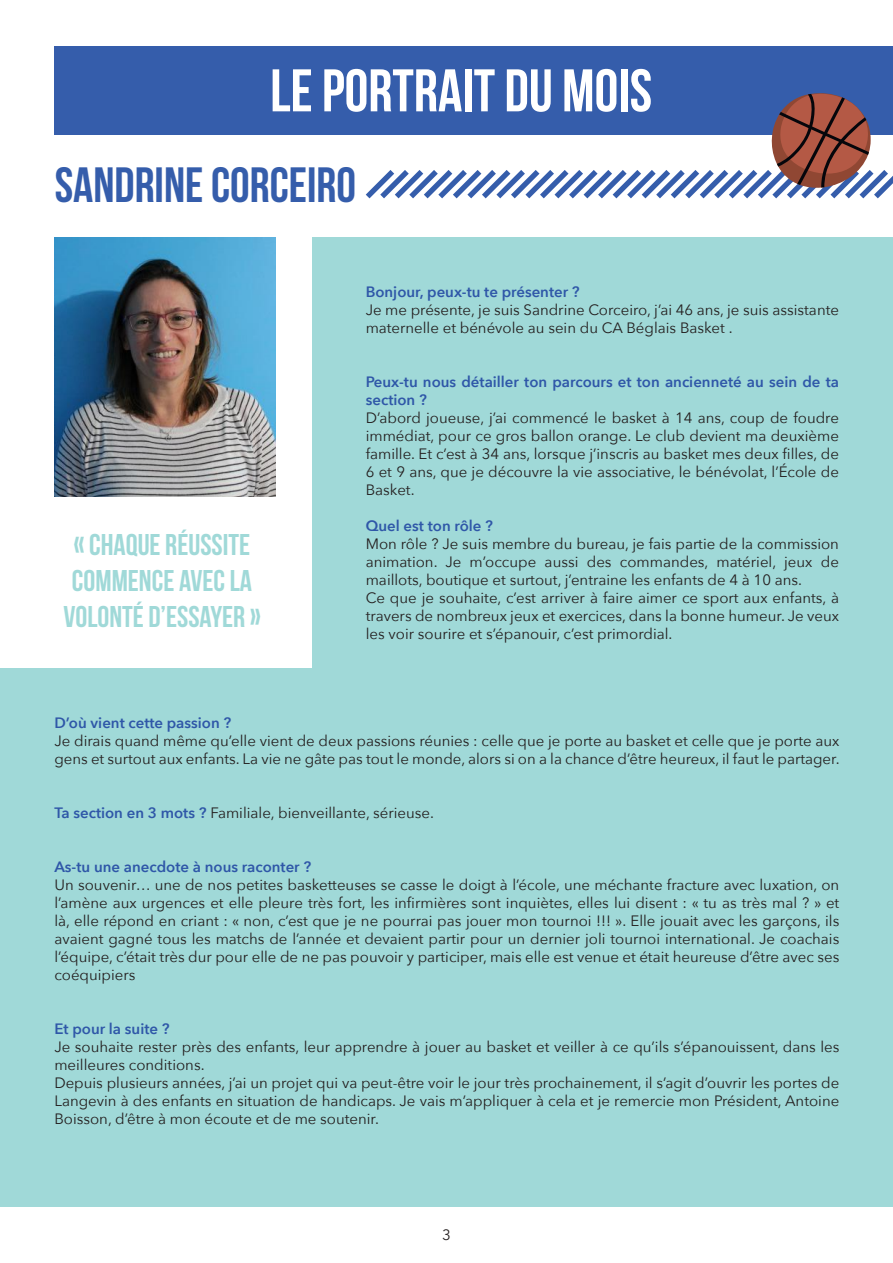
<style>
.page{position:relative;width:893px;height:1263px;background:#fff}
.page>*{position:absolute;margin:0;border:0;box-sizing:border-box;transform-origin:0 0}
.t1{font:60px "Bebas Neue";color:#fff}
.t2{font:49.5px "Bebas Neue";color:#355dab}
.t3{font:30px/36px "Bebas Neue";color:#a0d9d8;text-align:center}
.t4{font:15px/18px "Avenir Next";color:#241f1f}
.t5{font:600 15px/18px "Avenir Next";color:#2f57a8}
.s1{font-weight:600;color:#2f57a8}
</style>
<div class="page">
<div style="left:0;top:668px;width:893px;height:538px;background:#a0d9d8"></div>
<div style="left:313px;top:238px;width:580px;height:446px;background:#a0d9d8"></div>
<div style="left:54px;top:46px;width:839px;height:89px;background:#355dab"></div>
<img style="left:55px;top:238px;width:220px;height:258px">
<svg style="left:365px;top:93px;width:528px;height:106px"></svg>
<h1 class="t1" style="left:270px;top:58px;width:383px">LE PORTRAIT DU MOIS</h1>
<h2 class="t2" style="left:55px;top:158px;width:303px">SANDRINE CORCEIRO</h2>
<h3 class="t3" style="left:63px;top:527px;width:199px">« CHAQUE RÉUSSITE<br>COMMENCE AVEC LA<br>VOLONTÉ D’ESSAYER »</h3>
<p class="t5" style="left:366px;top:282px;width:215px">Bonjour, peux-tu te présenter ?</p>
<p class="t4" style="left:366px;top:300px;width:475px">Je me présente, je suis Sandrine Corceiro, j’ai 46 ans, je suis assistante maternelle et bénévole au sein du CA Béglais Basket .</p>
<p class="t5" style="left:366px;top:372px;width:475px">Peux-tu nous détailler ton parcours et ton ancienneté au sein de ta section ?</p>
<p class="t4" style="left:366px;top:408px;width:475px;text-align:justify">D’abord joueuse, j’ai commencé le basket à 14 ans, coup de foudre immédiat, pour ce gros ballon orange. Le club devient ma deuxième famille. Et c’est à 34 ans, lorsque j’inscris au basket mes deux filles, de 6 et 9 ans, que je découvre la vie associative, le bénévolat, l’École de Basket.</p>
<p class="t5" style="left:366px;top:516px;width:129px">Quel est ton rôle ?</p>
<p class="t4" style="left:366px;top:534px;width:475px">Mon rôle ? Je suis membre du bureau, je fais partie de la commission animation. Je m’occupe aussi des commandes, matériel, jeux de maillots, boutique et surtout, j’entraine les enfants de 4 à 10 ans.<br>Ce que je souhaite, c’est arriver à faire aimer ce sport aux enfants, à travers de nombreux jeux et exercices, dans la bonne humeur. Je veux les voir sourire et s’épanouir, c’est primordial.</p>
<p class="t5" style="left:54px;top:714px;width:178px">D’où vient cette passion ?</p>
<p class="t4" style="left:54px;top:731px;width:787px">Je dirais quand même qu’elle vient de deux passions réunies : celle que je porte au basket et celle que je porte aux gens et surtout aux enfants. La vie ne gâte pas tout le monde, alors si on a la chance d’être heureux, il faut le partager.</p>
<p class="t4" style="left:54px;top:803px;width:381px"><span class="s1">Ta section en 3 mots ?</span> Familiale, bienveillante, sérieuse.</p>
<p class="t5" style="left:54px;top:858px;width:258px">As-tu une anecdote à nous raconter ?</p>
<p class="t4" style="left:54px;top:875px;width:787px;text-align:justify">Un souvenir… une de nos petites basketteuses se casse le doigt à l’école, une méchante fracture avec luxation, on l’amène aux urgences et elle pleure très fort, les infirmières sont inquiètes, elles lui disent : « tu as très mal ? » et là, elle répond en criant : « non, c’est que je ne pourrai pas jouer mon tournoi !!! ». Elle jouait avec les garçons, ils avaient gagné tous les matchs de l’année et devaient partir pour un dernier joli tournoi international. Je coachais l’équipe, c’était très dur pour elle de ne pas pouvoir y participer, mais elle est venue et était heureuse d’être avec ses coéquipiers</p>
<p class="t5" style="left:54px;top:1020px;width:117px">Et pour la suite ?</p>
<p class="t4" style="left:54px;top:1037px;width:787px">Je souhaite rester près des enfants, leur apprendre à jouer au basket et veiller à ce qu’ils s’épanouissent, dans les meilleures conditions.<br>Depuis plusieurs années, j’ai un projet qui va peut-être voir le jour très prochainement, il s’agit d’ouvrir les portes de Langevin à des enfants en situation de handicaps. Je vais m’appliquer à cela et je remercie mon Président, Antoine Boisson, d’être à mon écoute et de me soutenir.</p>
<p class="t4" style="left:442px;top:1225px;width:10px">3</p>
</div>
